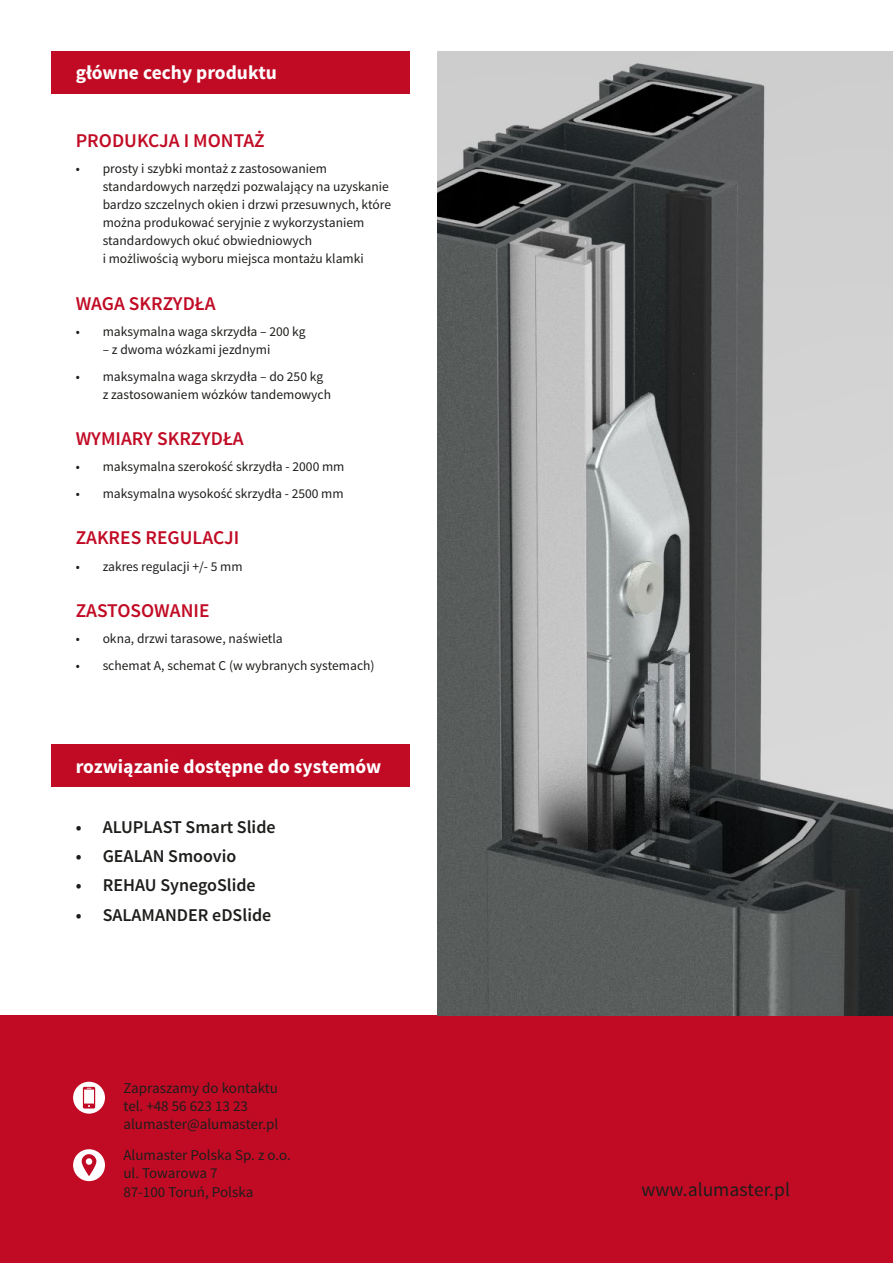
<style>
.page{position:relative;width:893px;height:1263px;background:#fff}
.page>*{position:absolute;margin:0;border:0;box-sizing:border-box;transform-origin:0 0}
.t1{font:600 19.5px "Source Sans Pro";color:#c10b25}
.t2{font:700 19.5px "Source Sans Pro";color:#fff}
.t3{font:19.5px "Source Sans Pro";color:#1d1d1b}
.t4{font:600 18px "Source Sans Pro";color:#1d1d1b}
.t5{font:15px/18px "Source Sans Pro";color:#1d1d1b}
.t6{font:13.5px/18px "Source Sans Pro";color:#1d1d1b}
</style>
<div class="page">
<div style="left:0;top:1016px;width:893px;height:247px;background:#c10b25"></div>
<div style="left:73px;top:1149px;width:32px;height:32px;background:#fff;border-radius:50%"></div>
<svg style="left:81px;top:1154px;width:16px;height:22px"></svg>
<svg style="left:73px;top:1082px;width:32px;height:32px"></svg>
<svg style="left:83px;top:1087px;width:12px;height:21px"></svg>
<div style="left:51px;top:51px;width:359px;height:43px;background:#c10b25"></div>
<div style="left:51px;top:745px;width:359px;height:42px;background:#c10b25"></div>
<img style="left:438px;top:51px;width:455px;height:965px">
<h1 class="t2" style="left:76px;top:60px;width:203px">główne cechy produktu</h1>
<h1 class="t1" style="left:76px;top:128px;width:191px">PRODUKCJA I MONTAŻ</h1>
<p class="t6" style="left:103px;top:160px;width:290px;text-indent:-27px">• prosty i szybki montaż z zastosowaniem standardowych narzędzi pozwalający na uzyskanie bardzo szczelnych okien i drzwi przesuwnych, które można produkować seryjnie z wykorzystaniem standardowych okuć obwiedniowych<br>i możliwością wyboru miejsca montażu klamki</p>
<h1 class="t1" style="left:76px;top:291px;width:141px">WAGA SKRZYDŁA</h1>
<p class="t6" style="left:76px;top:323px;width:231px">• maksymalna waga skrzydła – 200 kg</p>
<p class="t6" style="left:103px;top:341px;width:169px">– z dwoma wózkami jezdnymi</p>
<p class="t6" style="left:103px;top:367px;width:230px;text-indent:-27px">• maksymalna waga skrzydła – do 250 kg z zastosowaniem wózków tandemowych</p>
<h1 class="t1" style="left:76px;top:426px;width:170px">WYMIARY SKRZYDŁA</h1>
<p class="t6" style="left:76px;top:458px;width:270px">• maksymalna szerokość skrzydła - 2000 mm</p>
<p class="t6" style="left:76px;top:485px;width:269px">• maksymalna wysokość skrzydła - 2500 mm</p>
<h1 class="t1" style="left:76px;top:525px;width:165px">ZAKRES REGULACJI</h1>
<p class="t6" style="left:76px;top:557px;width:168px">• zakres regulacji +/- 5 mm</p>
<h1 class="t1" style="left:76px;top:598px;width:135px">ZASTOSOWANIE</h1>
<p class="t6" style="left:76px;top:630px;width:209px">• okna, drzwi tarasowe, naświetla</p>
<p class="t6" style="left:76px;top:657px;width:300px">• schemat A, schemat C (w wybranych systemach)</p>
<h1 class="t2" style="left:76px;top:754px;width:307px">rozwiązanie dostępne do systemów</h1>
<h2 class="t4" style="left:76px;top:815px;width:201px">• ALUPLAST Smart Slide</h2>
<h2 class="t4" style="left:76px;top:845px;width:162px">• GEALAN Smoovio</h2>
<h2 class="t4" style="left:76px;top:874px;width:182px">• REHAU SynegoSlide</h2>
<h2 class="t4" style="left:76px;top:903px;width:197px">• SALAMANDER eDSlide</h2>
<p class="t5" style="left:123px;top:1079px;width:156px">Zapraszamy do kontaktu tel. +48 56 623 13 23 alumaster@alumaster.pl</p>
<p class="t5" style="left:123px;top:1147px;width:169px">Alumaster Polska Sp. z o.o. ul. Towarowa 7<br>87-100 Toruń, Polska</p>
<h1 class="t3" style="left:642px;top:1178px;width:150px">www.alumaster.pl</h1>
</div>
